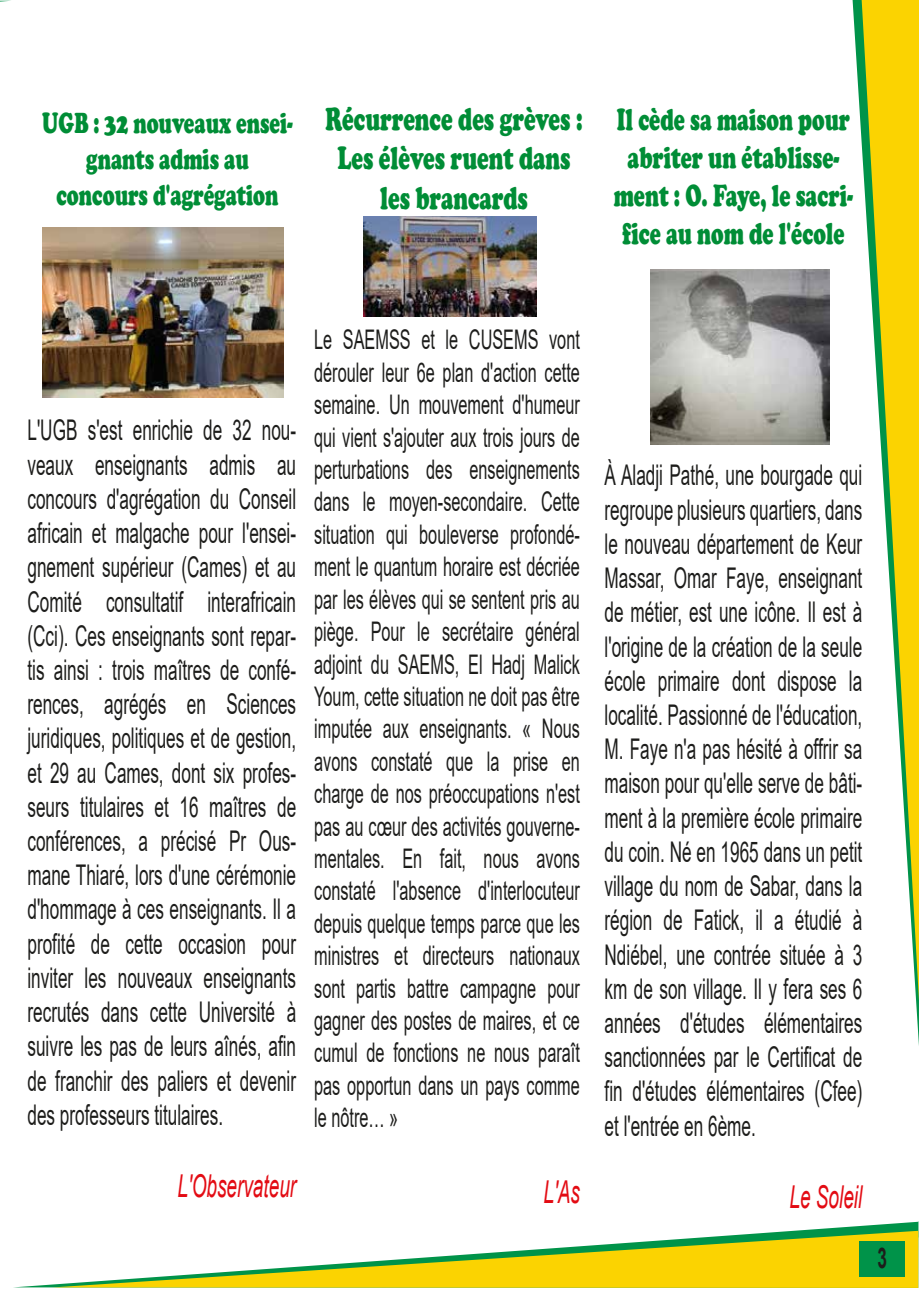
<style>
.page{position:relative;width:919px;height:1289px;background:#fff}
.page>*{position:absolute;margin:0;border:0;box-sizing:border-box;transform-origin:0 0}
.t1{font:900 33px/39.6px "Cooper";color:#008d36;text-align:center;scale:.66 1}
.t2{font:900 31.5px/37.8px "Cooper";color:#008d36;text-align:center;scale:.66 1}
.t3{font:italic 31.5px "Arial";color:#e30b13;scale:.6 1}
.t4{font:900 30px/36px "Cooper";color:#008d36;text-align:center;scale:.66 1}
.t5{font:28.5px/34.2px "Arial";color:#1d1d1b;text-align:justify;scale:.6 1}
.t6{font:700 28.5px "Arial";color:#1d1d1b;scale:.6 1}
.t7{font:27px/32.4px "Arial";color:#1d1d1b;text-align:justify;scale:.6 1}
</style>
<div class="page">
<svg style="left:19px;top:1221px;width:899px;height:66px"></svg>
<svg style="left:53px;top:1230px;width:865px;height:57px"></svg>
<svg style="left:852px;top:0;width:66px;height:1030px"></svg>
<svg style="left:861px;top:0;width:57px;height:1000px"></svg>
<div style="left:859px;top:1240px;width:45px;height:36px;background:#009349"></div>
<img style="left:42px;top:227px;width:241px;height:171px">
<img style="left:363px;top:216px;width:174px;height:100px">
<img style="left:650px;top:270px;width:179px;height:174px">
<p class="t4" style="left:42px;top:105px;width:381px">UGB : 32 nouveaux ensei&shy;gnants admis au concours d'agrégation</p>
<p class="t1" style="left:325px;top:99px;width:391px">Récurrence des grèves :<br>Les élèves ruent dans les brancards</p>
<p class="t2" style="left:613px;top:101px;width:364px">Il cède sa maison pour abriter un établisse&shy;ment : O. Faye, le sacri&shy;fice au nom de l'école</p>
<p class="t5" style="left:27px;top:413px;width:449px">L'UGB s'est enrichie de 32 nou&shy;veaux enseignants admis au concours d'agrégation du Conseil africain et malgache pour l'ensei&shy;gnement supérieur (Cames) et au Comité consultatif interafricain (Cci). Ces enseignants sont repar&shy;tis ainsi : trois maîtres de confé&shy;rences, agrégés en Sciences juridiques, politiques et de gestion, et 29 au Cames, dont six profes&shy;seurs titulaires et 16 maîtres de conférences, a précisé Pr Ous&shy;mane Thiaré, lors d'une cérémonie d'hommage à ces enseignants. Il a profité de cette occasion pour inviter les nouveaux enseignants recrutés dans cette Université à suivre les pas de leurs aînés, afin de franchir des paliers et devenir des professeurs titulaires.</p>
<p class="t7" style="left:314px;top:323px;width:444px">Le SAEMSS et le CUSEMS vont dérouler leur 6e plan d'action cette semaine. Un mouvement d'humeur qui vient s'ajouter aux trois jours de perturbations des enseignements dans le moyen-secondaire. Cette situation qui bouleverse profondé&shy;ment le quantum horaire est décriée par les élèves qui se sentent pris au piège. Pour le secrétaire général adjoint du SAEMS, El Hadj Malick Youm, cette situation ne doit pas être imputée aux enseignants. « Nous avons constaté que la prise en charge de nos préoccupations n'est pas au cœur des activités gouverne&shy;mentales. En fait, nous avons constaté l'absence d'interlocuteur depuis quelque temps parce que les ministres et directeurs nationaux sont partis battre campagne pour gagner des postes de maires, et ce cumul de fonctions ne nous paraît pas opportun dans un pays comme le nôtre… »</p>
<p class="t3" style="left:177px;top:1165px;width:199px">L'Observateur</p>
<p class="t3" style="left:543px;top:1171px;width:62px">L'As</p>
<p class="t5" style="left:604px;top:458px;width:431px">À Aladji Pathé, une bourgade qui regroupe plusieurs quartiers, dans le nouveau département de Keur Massar, Omar Faye, enseignant de métier, est une icône. Il est à l'origine de la création de la seule école primaire dont dispose la localité. Passionné de l'éducation, M. Faye n'a pas hésité à offrir sa maison pour qu'elle serve de bâti&shy;ment à la première école primaire du coin. Né en 1965 dans un petit village du nom de Sabar, dans la région de Fatick, il a étudié à Ndiébel, une contrée située à 3 km de son village. Il y fera ses 6 années d'études élémentaires sanctionnées par le Certificat de fin d'études élémentaires (Cfee) et l'entrée en 6ème.</p>
<p class="t3" style="left:789px;top:1176px;width:123px">Le Soleil</p>
<p class="t6" style="left:877px;top:1237px;width:17px">3</p>
</div>
